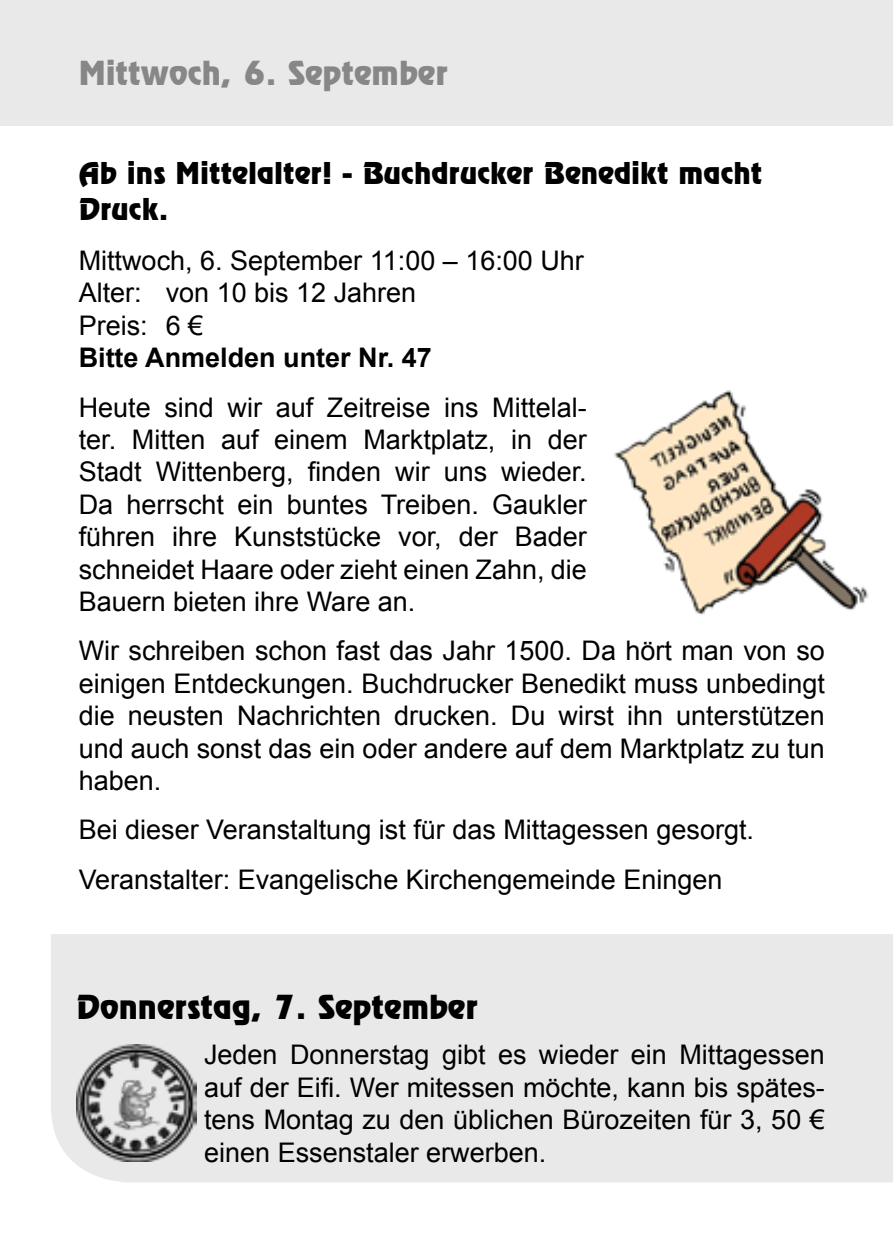
<style>
.page{position:relative;width:893px;height:1259px;background:#fff}
.page>*{position:absolute;margin:0;border:0;box-sizing:border-box;transform-origin:0 0}
.t1{font:33px "Revue BT";color:#000}
.t2{font:33px "Revue BT";color:#878787}
.t3{font:30px/36px "Revue BT";color:#000}
.t4{font:27px/32.4px "Arial";color:#000;text-align:justify}
.t5{font:700 27px "Arial";color:#000}
</style>
<div class="page">
<div style="left:51px;top:934px;width:842px;height:248px;background:#e9e9e9"></div>
<div style="left:0;top:0;width:893px;height:125px;background:#e9e9e9"></div>
<img style="left:77px;top:1044px;width:119px;height:117px">
<img style="left:614px;top:390px;width:255px;height:225px">
<p class="t2" style="left:79px;top:53px;width:371px">Mittwoch, 6. September</p>
<p class="t3" style="left:79px;top:155px;width:685px">Ab ins Mittelalter! - Buchdrucker Benedikt macht<br>Druck.</p>
<p class="t4" style="left:79px;top:244px;width:507px;text-align:left">Mittwoch, 6. September 11:00 – 16:00 Uhr<br>Alter: von 10 bis 12 Jahren<br>Preis: 6 €</p>
<p class="t5" style="left:79px;top:340px;width:355px">Bitte Anmelden unter Nr. 47</p>
<p class="t4" style="left:79px;top:391px;width:510px">Heute sind wir auf Zeitreise ins Mittelal&shy;ter. Mitten auf einem Marktplatz, in der Stadt Wittenberg, finden wir uns wieder.<br>Da herrscht ein buntes Treiben. Gaukler führen ihre Kunststücke vor, der Bader schneidet Haare oder zieht einen Zahn, die Bauern bieten ihre Ware an.</p>
<p class="t4" style="left:79px;top:635px;width:748px">Wir schreiben schon fast das Jahr 1500. Da hört man von so einigen Entdeckungen. Buchdrucker Benedikt muss unbedingt die neusten Nachrichten drucken. Du wirst ihn unterstützen und auch sonst das ein oder andere auf dem Marktplatz zu tun haben.</p>
<p class="t4" style="left:79px;top:805px;width:677px;line-height:49.5px">Bei dieser Veranstaltung ist für das Mittagessen gesorgt.<br>Veranstalter: Evangelische Kirchengemeinde Eningen</p>
<p class="t1" style="left:77px;top:987px;width:403px">Donnerstag, 7. September</p>
<p class="t4" style="left:204px;top:1039px;width:622px">Jeden Donnerstag gibt es wieder ein Mittagessen auf der Eifi. Wer mitessen möchte, kann bis spätes&shy;tens Montag zu den üblichen Bürozeiten für 3, 50 € einen Essenstaler erwerben.</p>
</div>
